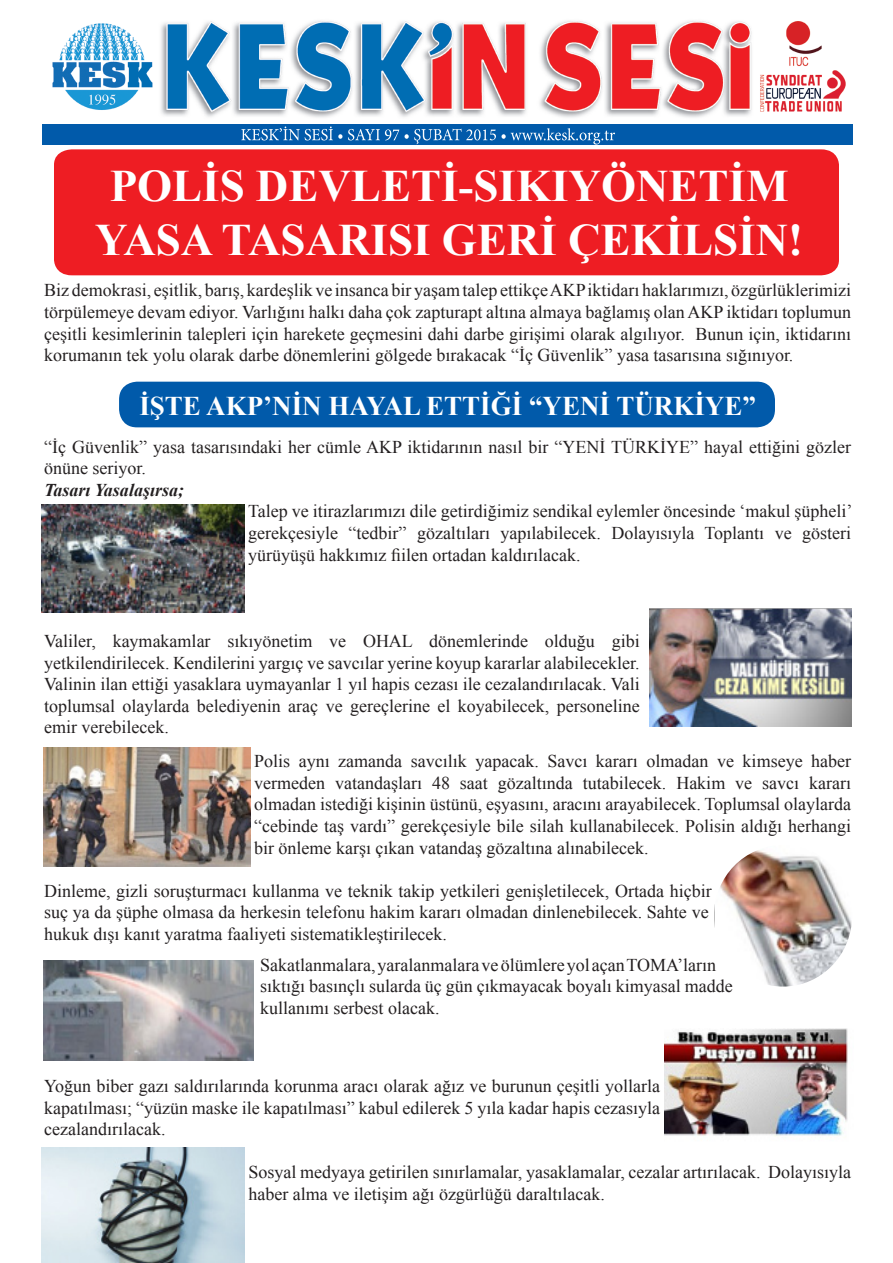
<style>
.page{position:relative;width:893px;height:1263px;background:#fff}
.page>*{position:absolute;margin:0;border:0;box-sizing:border-box;transform-origin:0 0}
.t1{font:700 45px "Times New Roman";color:#fff}
.t2{font:700 27px "Times New Roman";color:#fff}
.Normal__Web{font:18px/21.6px "Times New Roman";color:#231f20;text-align:justify}
.t3{font:italic 700 18px "Times New Roman";color:#231f20}
</style>
<div class="page">
<div style="left:119px;top:382px;width:656px;height:45px;background:#015aaa;border-radius:18px"></div>
<div style="left:54px;top:149px;width:785px;height:126px;background:#ee1d23"></div>
<img style="left:52px;top:20px;width:794px;height:98px">
<div style="left:43px;top:124px;width:810px;height:21px;background:#015aaa"></div>
<svg style="left:241px;top:126px;width:374px;height:19px"></svg>
<img style="left:649px;top:608px;width:202px;height:118px">
<img style="left:44px;top:747px;width:206px;height:119px">
<img style="left:44px;top:960px;width:209px;height:100px">
<img style="left:714px;top:850px;width:138px;height:136px">
<img style="left:42px;top:505px;width:202px;height:107px">
<img style="left:664px;top:1028px;width:184px;height:109px">
<img style="left:42px;top:1147px;width:202px;height:116px">
<p class="t1" style="left:110px;top:154px;width:680px">POLİS DEVLETİ-SIKIYÖNETİM</p>
<p class="t1" style="left:95px;top:208px;width:710px">YASA TASARISI GERİ ÇEKİLSİN!</p>
<p class="Normal__Web" style="left:44px;top:279px;width:809px">Biz demokrasi, eşitlik, barış, kardeşlik ve insanca bir yaşam talep ettikçe AKP iktidarı haklarımızı, özgürlüklerimizi törpülemeye devam ediyor. Varlığını halkı daha çok zapturapt altına almaya bağlamış olan AKP iktidarı toplumun çeşitli kesimlerinin talepleri için harekete geçmesini dahi darbe girişimi olarak algılıyor. Bunun için, iktidarını korumanın tek yolu olarak darbe dönemlerini gölgede bırakacak “İç Güvenlik” yasa tasarısına sığınıyor.</p>
<p class="t2" style="left:139px;top:387px;width:618px">İŞTE AKP’NİN HAYAL ETTİĞİ “YENİ TÜRKİYE”</p>
<p class="Normal__Web" style="left:44px;top:435px;width:809px">“İç Güvenlik” yasa tasarısındaki her cümle AKP iktidarının nasıl bir “YENİ TÜRKİYE” hayal ettiğini gözler önüne seriyor.</p>
<p class="t3" style="left:44px;top:477px;width:141px">Tasarı Yasalaşırsa;</p>
<p class="Normal__Web" style="left:248px;top:500px;width:606px">Talep ve itirazlarımızı dile getirdiğimiz sendikal eylemler öncesinde ‘makul şüpheli’ gerekçesiyle “tedbir” gözaltıları yapılabilecek. Dolayısıyla Toplantı ve gösteri yürüyüşü hakkımız fiilen ortadan kaldırılacak.</p>
<p class="Normal__Web" style="left:44px;top:630px;width:597px">Valiler, kaymakamlar sıkıyönetim ve OHAL dönemlerinde olduğu gibi yetkilendirilecek. Kendilerini yargıç ve savcılar yerine koyup kararlar alabilecekler.<br>Valinin ilan ettiği yasaklara uymayanlar 1 yıl hapis cezası ile cezalandırılacak. Vali toplumsal olaylarda belediyenin araç ve gereçlerine el koyabilecek, personeline emir verebilecek.</p>
<p class="Normal__Web" style="left:254px;top:750px;width:599px">Polis aynı zamanda savcılık yapacak. Savcı kararı olmadan ve kimseye haber vermeden vatandaşları 48 saat gözaltında tutabilecek. Hakim ve savcı kararı olmadan istediği kişinin üstünü, eşyasını, aracını arayabilecek. Toplumsal olaylarda “cebinde taş vardı” gerekçesiyle bile silah kullanabilecek. Polisin aldığı herhangi bir önleme karşı çıkan vatandaş gözaltına alınabilecek.</p>
<p class="Normal__Web" style="left:44px;top:879px;width:669px;text-align:left">Dinleme, gizli soruşturmacı kullanma ve teknik takip yetkileri genişletilecek, Ortada hiçbir suç ya da şüphe olmasa da herkesin telefonu hakim kararı olmadan dinlenebilecek. Sahte ve hukuk dışı kanıt yaratma faaliyeti sistematikleştirilecek.</p>
<p class="Normal__Web" style="left:260px;top:953px;width:474px;text-align:left">Sakatlanmalara, yaralanmalara ve ölümlere yol açan TOMA’ların sıktığı basınçlı sularda üç gün çıkmayacak boyalı kimyasal madde kullanımı serbest olacak.</p>
<p class="Normal__Web" style="left:44px;top:1075px;width:618px">Yoğun biber gazı saldırılarında korunma aracı olarak ağız ve burunun çeşitli yollarla kapatılması; “yüzün maske ile kapatılması” kabul edilerek 5 yıla kadar hapis cezasıyla cezalandırılacak.</p>
<p class="Normal__Web" style="left:248px;top:1161px;width:604px">Sosyal medyaya getirilen sınırlamalar, yasaklamalar, cezalar artırılacak. Dolayısıyla haber alma ve iletişim ağı özgürlüğü daraltılacak.</p>
</div>
